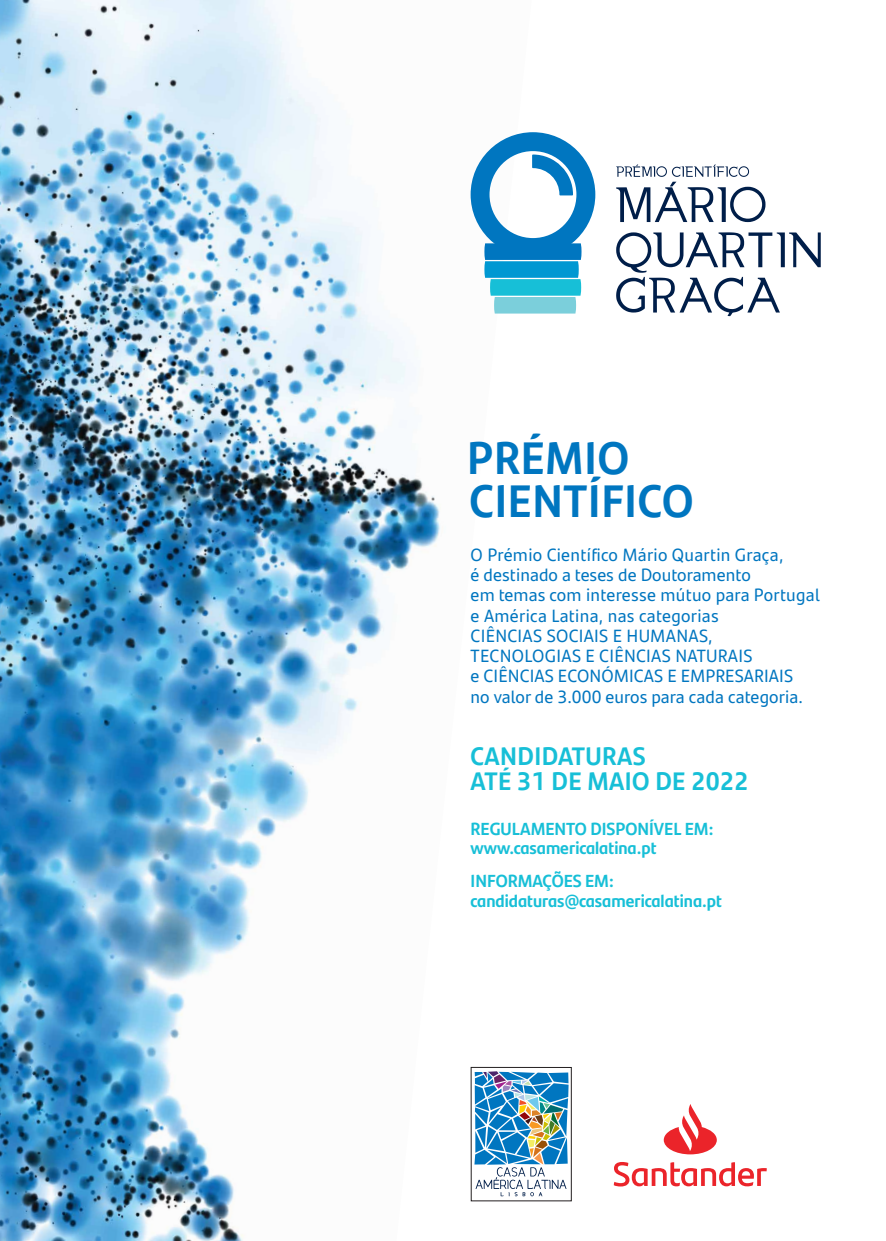
<style>
.page{position:relative;width:886px;height:1241px;background:#fff}
.page>*{position:absolute;margin:0;border:0;box-sizing:border-box;transform-origin:0 0}
.t1{font:700 45.62px/43.1px "Santander Headline";letter-spacing:.015em;color:#0076c0}
.t2{font:700 25.31px/25.3px "Santander Headline";letter-spacing:.015em;color:#17bfd7}
.t3{font:17.75px/20.2px "Santander Text";letter-spacing:.015em;color:#0076c0}
.t4{font:700 17.5px/19.4px "Santander Headline";color:#17bfd7}
</style>
<div class="page">
<img style="left:0;top:0;width:532px;height:1240px">
<svg style="left:616px;top:164px;width:149px;height:58px"></svg>
<svg style="left:616px;top:232px;width:205px;height:84px"></svg>
<svg style="left:471px;top:132px;width:124px;height:181px"></svg>
<div style="left:471px;top:1067px;width:100px;height:133px;background:#fff"></div>
<img style="left:474px;top:1071px;width:94px;height:125px">
<svg style="left:664px;top:1104px;width:53px;height:50px"></svg>
<svg style="left:614px;top:1162px;width:153px;height:24px"></svg>
<h1 class="t1" style="left:467px;top:433px;width:228px">PRÉMIO<br>CIENTÍFICO</h1>
<p class="t3" style="left:471px;top:543px;width:351px">O Prémio Científico Mário Quartin Graça,<br>é destinado a teses de Doutoramento<br>em temas com interesse mútuo para Portugal e América Latina, nas categorias<br>CIÊNCIAS SOCIAIS E HUMANAS, TECNOLOGIAS E CIÊNCIAS NATURAIS<br>e CIÊNCIAS ECONÓMICAS E EMPRESARIAIS<br>no valor de 3.000 euros para cada categoria.</p>
<h2 class="t2" style="left:471px;top:741px;width:279px">CANDIDATURAS<br>ATÉ 31 DE MAIO DE 2022</h2>
<p class="t4" style="left:471px;top:817px;width:244px">REGULAMENTO DISPONÍVEL EM: www.casamericalatina.pt</p>
<p class="t4" style="left:471px;top:870px;width:253px">INFORMAÇÕES EM: candidaturas@casamericalatina.pt</p>
</div>
